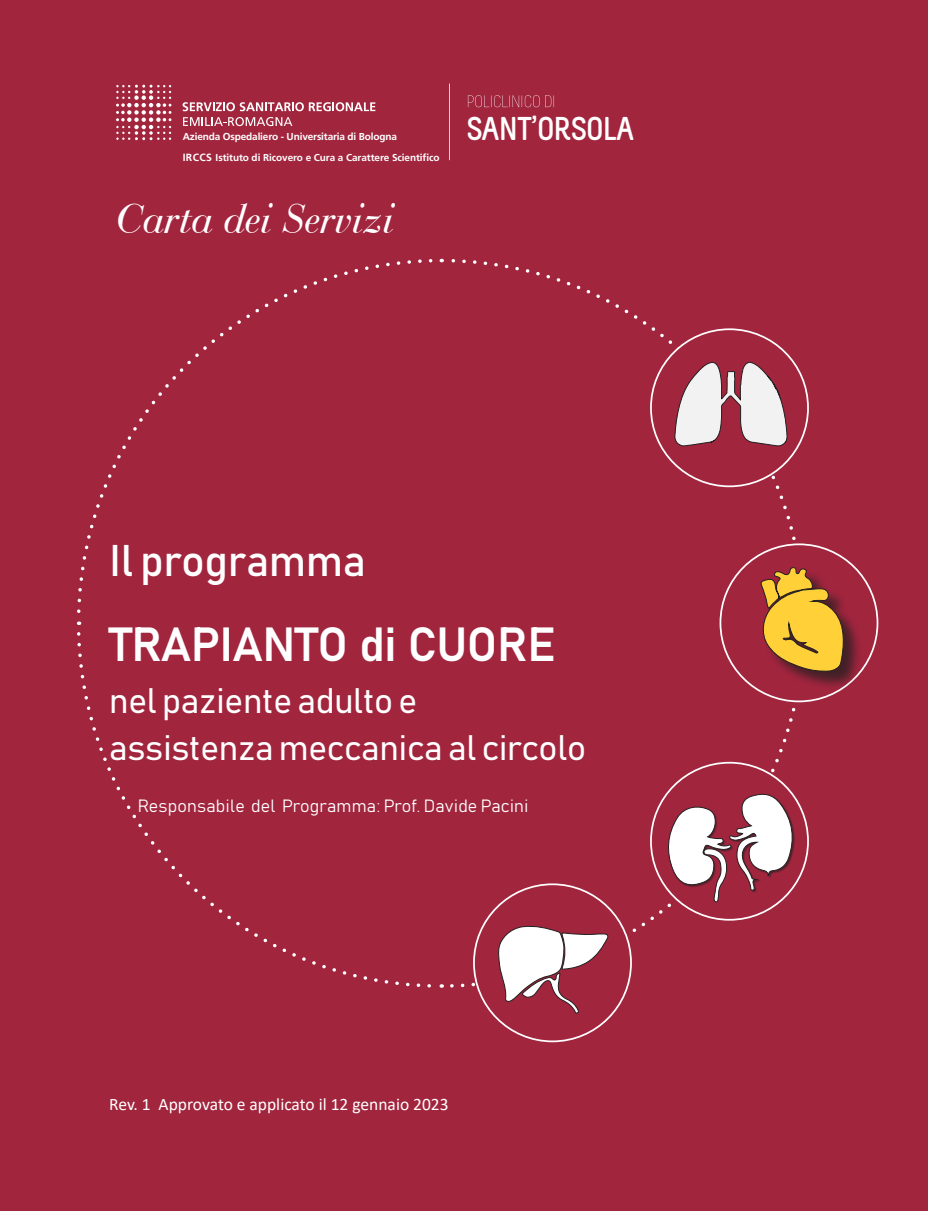
<style>
.page{position:relative;width:928px;height:1211px;background:#fff}
.page>*{position:absolute;margin:0;border:0;box-sizing:border-box;transform-origin:0 0}
.t1{font:47.25px "Bahnschrift";letter-spacing:-.01em;color:#fff}
.t2{font:italic 43.75px "Bauer Bodoni BT";letter-spacing:.01em;color:#fff}
.t3{font:43.75px "Bahnschrift";letter-spacing:-.01em;color:#fff}
.t4{font:35px "Bahnschrift";letter-spacing:-.01em;color:#fff}
.t5{font:700 32.9px "Melbourne";letter-spacing:-.025em;color:#fff}
.t6{font:17.5px "Bahnschrift";letter-spacing:.01em;color:#fff}
.AA_testo{font:17.5px "Calibri";color:#fff}
.t7{font:700 9.97px/20.8px "Frutiger";letter-spacing:-.005em;color:#fff}
.s1{font-size:10.5px}
</style>
<div class="page">
<div style="left:0;top:0;width:928px;height:1210px;background:#a2253e"></div>
<svg style="left:449px;top:84px;width:1px;height:76px"></svg>
<svg style="left:183px;top:102px;width:192px;height:9px"></svg>
<svg style="left:183px;top:117px;width:109px;height:9px"></svg>
<svg style="left:116px;top:85px;width:55px;height:55px"></svg>
<svg style="left:468px;top:95px;width:71px;height:12px"></svg>
<svg style="left:545px;top:95px;width:9px;height:12px"></svg>
<svg style="left:450px;top:642px;width:357px;height:347px"></svg>
<svg style="left:443px;top:259px;width:364px;height:344px"></svg>
<svg style="left:77px;top:259px;width:356px;height:354px"></svg>
<svg style="left:77px;top:632px;width:354px;height:356px"></svg>
<div style="left:651px;top:762px;width:157px;height:157px;background:#a2253e;border-radius:50%"></div>
<div style="left:720px;top:544px;width:157px;height:157px;background:#a2253e;border-radius:50%"></div>
<div style="left:651px;top:329px;width:157px;height:157px;background:#a2253e;border-radius:50%"></div>
<svg style="left:665px;top:791px;width:130px;height:111px"></svg>
<div style="left:474px;top:884px;width:157px;height:157px;background:#a2253e;border-radius:50%"></div>
<svg style="left:498px;top:925px;width:110px;height:88px"></svg>
<svg style="left:674px;top:361px;width:113px;height:85px"></svg>
<div style="left:763px;top:589px;width:100px;height:102px;background:#231f20;opacity:.75"></div>
<svg style="left:760px;top:567px;width:83px;height:105px"></svg>
<p class="t7" style="left:183px;top:126px;width:258px">Azienda Ospedaliero - Universitaria di Bologna<br><span class="s1">IRCCS</span> Istituto di Ricovero e Cura a Carattere Scientifico</p>
<p class="t2" style="left:117px;top:192px;width:279px">Carta dei Servizi</p>
<p class="t5" style="left:466px;top:111px;width:169px">SANT’ORSOLA</p>
<p class="t3" style="left:109px;top:532px;width:258px">Il programma</p>
<p class="t1" style="left:109px;top:614px;width:448px">TRAPIANTO di CUORE</p>
<p class="t4" style="left:109px;top:678px;width:310px">nel paziente adulto e</p>
<p class="t4" style="left:109px;top:725px;width:478px">assistenza meccanica al circolo</p>
<p class="t6" style="left:138px;top:795px;width:392px">Responsabile del Programma: Prof. Davide Pacini</p>
<p class="AA_testo" style="left:109px;top:1091px;width:341px">Rev. 1 Approvato e applicato il 12 gennaio 2023</p>
</div>
